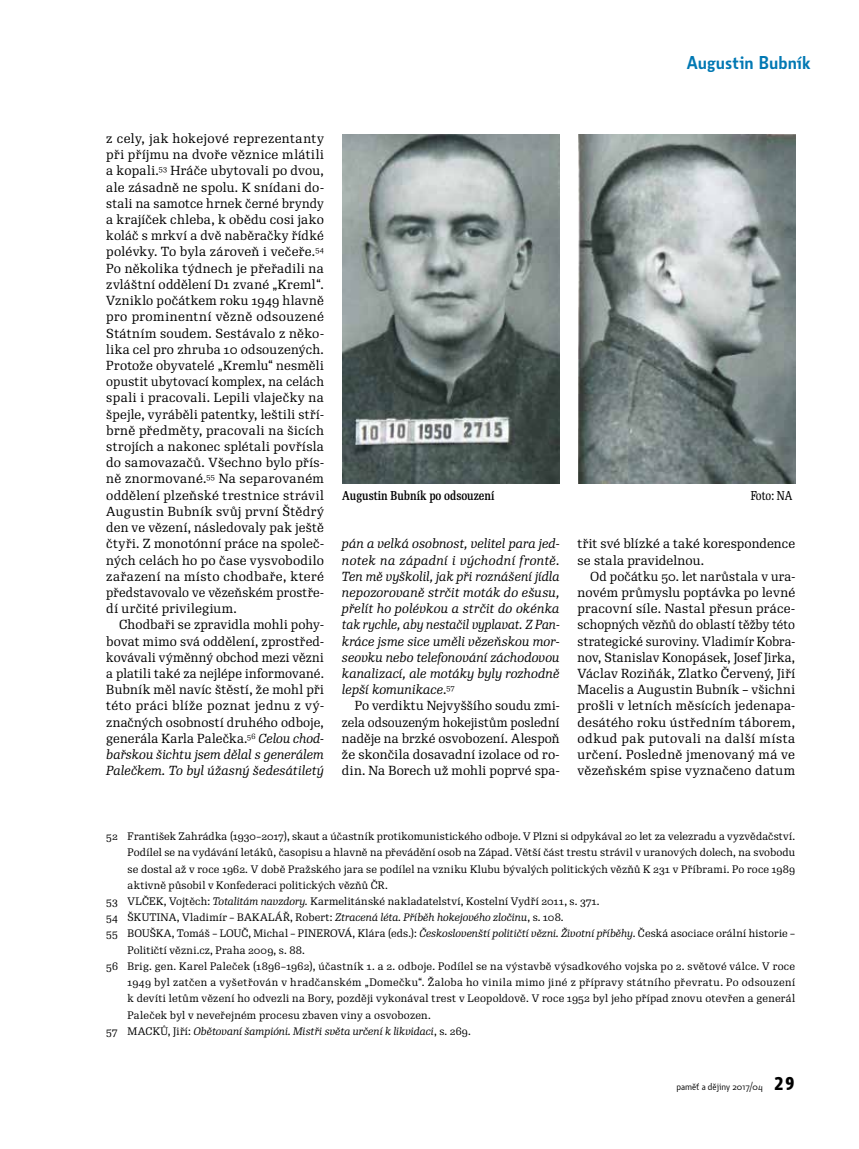
<style>
.page{position:relative;width:859px;height:1149px;background:#fff}
.page>*{position:absolute;margin:0;border:0;box-sizing:border-box;transform-origin:0 0}
.t1{font:600 18px "Botanika Std";letter-spacing:.005em;color:#0078b3}
.t2{font:12.75px/16.2px "Re Public Std";letter-spacing:.015em;color:#000;text-align:justify}
.t3{font:italic 12.75px/16.2px "Re Public Std";letter-spacing:.005em;color:#000;text-align:justify}
.t4{font:500 12.45px "Re Public Std Cond";color:#000}
.t5{font:12.45px "Re Public Std Cond";color:#000}
.t6{font:10.5px "Re Public Std";letter-spacing:.02em;color:#000}
.t7{font:italic 10.5px "Re Public Std";color:#000}
.t8{font:9.75px "Botanika Std";color:#000}
.s1{font-style:italic}
.s2{font-style:normal}
.s3{font-family:"Botanika Mono";font-weight:700;font-size:18px}
</style>
<div class="page">
<img style="left:342px;top:135px;width:217px;height:348px">
<img style="left:578px;top:135px;width:217px;height:348px">
<h1 class="t1" style="left:687px;top:51px;width:125px">Augustin Bubník</h1>
<p class="t2" style="left:106px;top:130px;width:219px">z cely, jak hokejové reprezentanty při příjmu na dvoře věznice mlátili a kopali.<sup>53</sup> Hráče ubytovali po dvou, ale zásadně ne spolu. K snídani do&shy;stali na samotce hrnek černé bryndy a krajíček chleba, k obědu cosi jako koláč s mrkví a dvě naběračky řídké polévky. To byla zároveň i večeře.<sup>54<br></sup>Po několika týdnech je přeřadili na zvláštní oddělení D1 zvané „Kreml“.<br>Vzniklo počátkem roku 1949 hlavně pro prominentní vězně odsouzené Státním soudem. Sestávalo z něko&shy;lika cel pro zhruba 10 odsouzených.<br>Protože obyvatelé „Kremlu“ nesměli opustit ubytovací komplex, na celách spali i pracovali. Lepili vlaječky na špejle, vyráběli patentky, leštili stří&shy;brně předměty, pracovali na šicích strojích a nakonec splétali povřísla do samovazačů. Všechno bylo přís&shy;ně znormované.<sup>55</sup> Na separovaném oddělení plzeňské trestnice strávil Augustin Bubník svůj první Štědrý den ve vězení, následovaly pak ještě čtyři. Z monotónní práce na společ&shy;ných celách ho po čase vysvobodilo zařazení na místo chodbaře, které představovalo ve vězeňském prostře&shy;dí určité privilegium.</p>
<p class="t2" style="left:106px;top:616px;width:219px;text-indent:13px">Chodbaři se zpravidla mohli pohy&shy;bovat mimo svá oddělení, zprostřed&shy;kovávali výměnný obchod mezi vězni a platili také za nejlépe informované.<br>Bubník měl navíc štěstí, že mohl při této práci blíže poznat jednu z vý&shy;značných osobností druhého odboje, generála Karla Palečka.<sup>56</sup> <span class="s1">Celou chod&shy;bařskou šichtu jsem dělal s generálem Palečkem. To byl úžasný šedesátiletý</span></p>
<p class="t4" style="left:342px;top:487px;width:154px">Augustin Bubník po odsouzení</p>
<p class="t5" style="left:751px;top:487px;width:43px">Foto: NA</p>
<p class="t3" style="left:342px;top:535px;width:219px">pán a velká osobnost, velitel para jed&shy;notek na západní i východní frontě.<br>Ten mě vyškolil, jak při roznášení jídla nepozorovaně strčit moták do ešusu, přelít ho polévkou a strčit do okénka tak rychle, aby nestačil vyplavat. Z Pan&shy;kráce jsme sice uměli vězeňskou mor&shy;seovku nebo telefonování záchodovou kanalizací, ale motáky byly rozhodně lepší komunikace<span class="s2">.</span><sup>57</sup></p>
<p class="t2" style="left:342px;top:697px;width:219px;text-indent:13px">Po verdiktu Nejvyššího soudu zmi&shy;zela odsouzeným hokejistům poslední naděje na brzké osvobození. Alespoň že skončila dosavadní izolace od ro&shy;din. Na Borech už mohli poprvé spa-</p>
<p class="t2" style="left:578px;top:535px;width:219px">třit své blízké a také korespondence se stala pravidelnou.</p>
<p class="t2" style="left:578px;top:568px;width:219px;text-indent:13px">Od počátku 50. let narůstala v ura&shy;novém průmyslu poptávka po levné pracovní síle. Nastal přesun práce&shy;schopných vězňů do oblastí těžby této strategické suroviny. Vladimír Kobra&shy;nov, Stanislav Konopásek, Josef Jirka, Václav Roziňák, Zlatko Červený, Jiří Macelis a Augustin Bubník – všichni prošli v letních měsících jedenapa&shy;desátého roku ústředním táborem, odkud pak putovali na další místa určení. Posledně jmenovaný má ve vězeňském spise vyznačeno datum</p>
<p class="t6" style="left:106px;top:829px;width:690px">52 František Zahrádka (1930–2017), skaut a účastník protikomunistického odboje. V Plzni si odpykával 20 let za velezradu a vyzvědačství.</p>
<p class="t6" style="left:128px;top:845px;width:669px">Podílel se na vydávání letáků, časopisu a hlavně na převádění osob na Západ. Větší část trestu strávil v uranových dolech, na svobodu</p>
<p class="t6" style="left:128px;top:861px;width:669px">se dostal až v roce 1962. V době Pražského jara se podílel na vzniku Klubu bývalých politických vězňů K 231 v Příbrami. Po roce 1989</p>
<p class="t6" style="left:128px;top:878px;width:262px">aktivně působil v Konfederaci politických vězňů ČR.</p>
<p class="t6" style="left:106px;top:894px;width:495px">53 VLČEK, Vojtěch: <span class="s1">Totalitám navzdory.</span> Karmelitánské nakladatelství, Kostelní Vydří 2011, s. 371.</p>
<p class="t6" style="left:106px;top:910px;width:459px">54 ŠKUTINA, Vladimír – BAKALÁŘ, Robert: <span class="s1">Ztracená léta. Příběh hokejového zločinu</span>, s. 108.</p>
<p class="t6" style="left:106px;top:926px;width:690px">55 BOUŠKA, Tomáš – LOUČ, Michal – PINEROVÁ, Klára (eds.): <span class="s1">Českoslovenští političtí vězni. Životní příběhy</span>. Česká asociace orální historie –</p>
<p class="t6" style="left:128px;top:942px;width:179px">Političtí vězni.cz, Praha 2009, s. 88.</p>
<p class="t6" style="left:106px;top:959px;width:690px">56 Brig. gen. Karel Paleček (1896–1962), účastník 1. a 2. odboje. Podílel se na výstavbě výsadkového vojska po 2. světové válce. V roce</p>
<p class="t6" style="left:128px;top:975px;width:669px">1949 byl zatčen a vyšetřován v hradčanském „Domečku“. Žaloba ho vinila mimo jiné z přípravy státního převratu. Po odsouzení</p>
<p class="t6" style="left:128px;top:991px;width:669px">k devíti letům vězení ho odvezli na Bory, později vykonával trest v Leopoldově. V roce 1952 byl jeho případ znovu otevřen a generál</p>
<p class="t6" style="left:128px;top:1007px;width:305px">Paleček byl v neveřejném procesu zbaven viny a osvobozen.</p>
<p class="t7" style="left:106px;top:1023px;width:366px"><span class="s2">57 MACKŮ, Jiří:</span> Obětovaní šampióni. Mistři světa určení k likvidaci<span class="s2">, s. 269.</span></p>
<p class="t8" style="left:676px;top:1080px;width:120px">paměť a dějiny 2017/04 <span class="s3">29</span></p>
</div>
